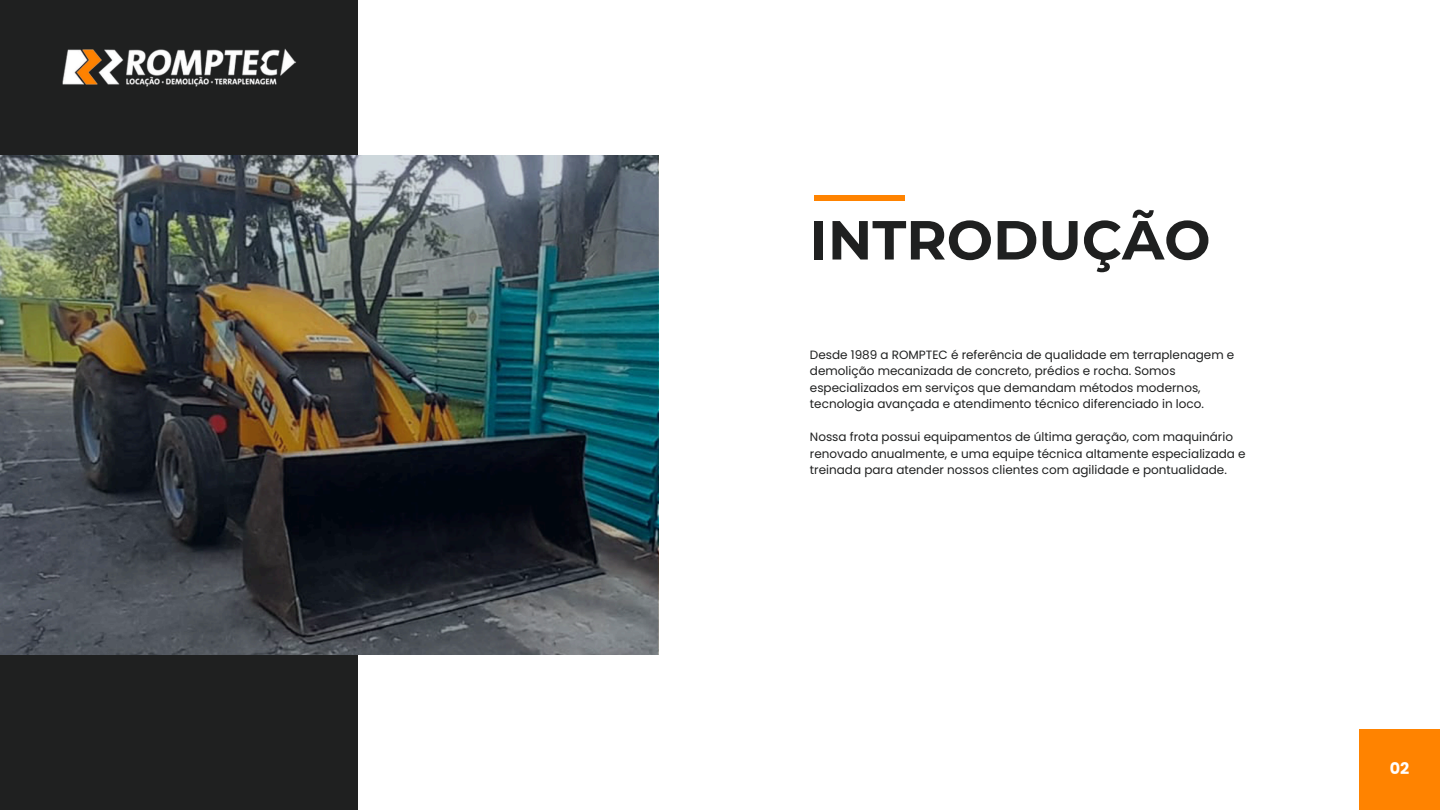
<style>
.page{position:relative;width:1440px;height:810px;background:#fff}
.page>*{position:absolute;margin:0;border:0;box-sizing:border-box;transform-origin:0 0}
.t1{font:700 55px "Montserrat";color:#1f2020}
.t2{font:700 16px "Poppins";color:#fff}
.t3{font:12px/16.5px "Poppins";color:#1f2020}
</style>
<div class="page">
<div style="left:0;top:0;width:357px;height:810px;background:#1f2020"></div>
<div style="left:1359px;top:729px;width:81px;height:81px;background:#ff8300"></div>
<div style="left:814px;top:195px;width:90px;height:6px;background:#ff8300"></div>
<img style="left:62px;top:48px;width:234px;height:39px">
<img style="left:0;top:155px;width:658px;height:500px">
<p class="t1" style="left:810px;top:206px;width:402px">INTRODUÇÃO</p>
<h1 class="t3" style="left:810px;top:346px;width:426px">Desde 1989 a ROMPTEC é referência de qualidade em terraplenagem e demolição mecanizada de concreto, prédios e rocha. Somos especializados em serviços que demandam métodos modernos, tecnologia avançada e atendimento técnico diferenciado in loco.</h1>
<p class="t3" style="left:810px;top:429px;width:437px">Nossa frota possui equipamentos de última geração, com maquinário renovado anualmente, e uma equipe técnica altamente especializada e treinada para atender nossos clientes com agilidade e pontualidade.</p>
<p class="t2" style="left:1390px;top:758px;width:21px">02</p>
</div>
